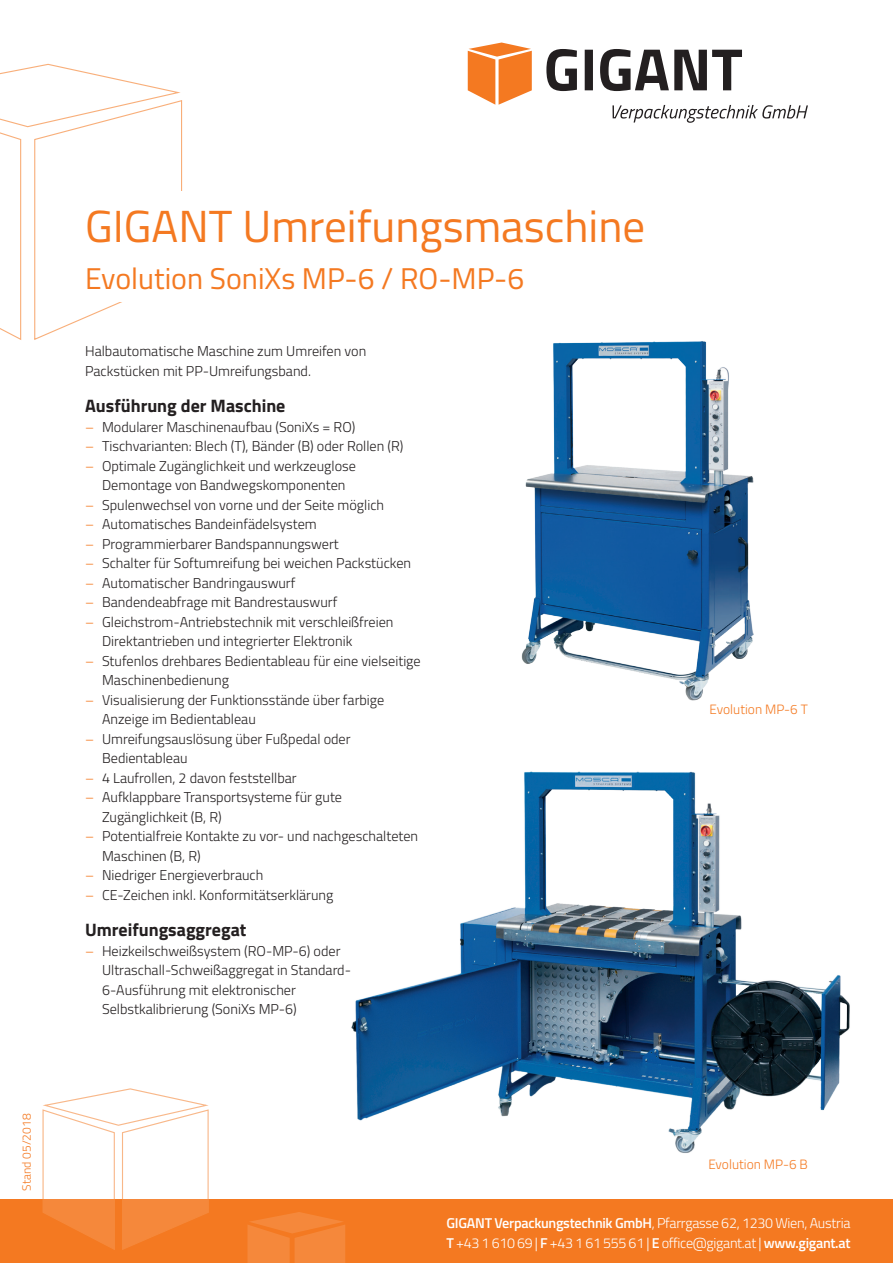
<style>
.page{position:relative;width:893px;height:1263px;background:#fff}
.page>*{position:absolute;margin:0;border:0;box-sizing:border-box;transform-origin:0 0}
.t1{font:45px "Titillium Web";color:#f47921}
.t2{font:30px "Titillium Web";color:#f47921}
.t3{font:700 18px "Titillium Web";color:#231f20}
.t4{font:300 14.25px/19.5px "Titillium Web";color:#231f20}
.t5{font:300 14.25px/19.5px "Titillium Web";letter-spacing:-.02em;color:#fff}
.t6{font:300 13.5px "Titillium Web";color:#f47921}
.t7{font:300 12px "Titillium Web";color:#f47921}
.s1{color:#f47921}
.s2{font-weight:600}
</style>
<div class="page">
<div style="left:0;top:1199px;width:893px;height:64px;background:#f47921"></div>
<svg style="left:0;top:63px;width:183px;height:277px"></svg>
<svg style="left:247px;top:1212px;width:98px;height:51px"></svg>
<svg style="left:42px;top:1088px;width:167px;height:162px"></svg>
<img style="left:522px;top:341px;width:232px;height:360px">
<div style="left:85px;top:191px;width:723px;height:64px;background:#fff"></div>
<div style="left:85px;top:255px;width:723px;height:47px;background:#fff"></div>
<img style="left:351px;top:771px;width:499px;height:382px">
<svg style="left:546px;top:49px;width:196px;height:42px"></svg>
<svg style="left:468px;top:43px;width:64px;height:62px"></svg>
<svg style="left:612px;top:105px;width:196px;height:18px"></svg>
<p class="t7" style="left:18px;top:1191px;width:78px;rotate:-90deg">Stand 05/2018</p>
<h1 class="t1" style="left:85px;top:194px;width:562px">GIGANT Umreifungsmaschine</h1>
<h2 class="t2" style="left:85px;top:257px;width:441px">Evolution SoniXs MP-6 / RO-MP-6</h2>
<p class="t4" style="left:85px;top:341px;width:283px">Halbautomatische Maschine zum Umreifen von<br>Packstücken mit PP-Umreifungsband.</p>
<p class="t3" style="left:85px;top:392px;width:202px">Ausführung der Maschine</p>
<p class="t4" style="left:85px;top:416px;width:272px"><span class="s1">–</span> Modularer Maschinenaufbau (SoniXs = RO)</p>
<p class="t4" style="left:85px;top:436px;width:320px"><span class="s1">–</span> Tischvarianten: Blech (T), Bänder (B) oder Rollen (R)</p>
<p class="t4" style="left:85px;top:455px;width:272px;text-align:center"><span class="s1">–</span> Optimale Zugänglichkeit und werkzeuglose<br>Demontage von Bandwegskomponenten</p>
<p class="t4" style="left:85px;top:494px;width:301px"><span class="s1">–</span> Spulenwechsel von vorne und der Seite möglich</p>
<p class="t4" style="left:85px;top:514px;width:233px"><span class="s1">–</span> Automatisches Bandeinfädelsystem</p>
<p class="t4" style="left:85px;top:533px;width:255px"><span class="s1">–</span> Programmierbarer Bandspannungswert</p>
<p class="t4" style="left:85px;top:553px;width:328px"><span class="s1">–</span> Schalter für Softumreifung bei weichen Packstücken</p>
<p class="t4" style="left:85px;top:572px;width:212px"><span class="s1">–</span> Automatischer Bandringauswurf</p>
<p class="t4" style="left:85px;top:592px;width:254px"><span class="s1">–</span> Bandendeabfrage mit Bandrestauswurf</p>
<p class="t4" style="left:102px;top:611px;width:293px;text-indent:-17px"><span class="s1">–</span> Gleichstrom-Antriebstechnik mit verschleißfreien<br>Direktantrieben und integrierter Elektronik</p>
<p class="t4" style="left:102px;top:650px;width:320px;text-indent:-17px"><span class="s1">–</span> Stufenlos drehbares Bedientableau für eine vielseitige<br>Maschinenbedienung</p>
<p class="t4" style="left:102px;top:689px;width:284px;text-indent:-17px"><span class="s1">–</span> Visualisierung der Funktionsstände über farbige<br>Anzeige im Bedientableau</p>
<p class="t4" style="left:102px;top:728px;width:250px;text-indent:-17px"><span class="s1">–</span> Umreifungsauslösung über Fußpedal oder<br>Bedientableau</p>
<p class="t4" style="left:85px;top:767px;width:213px"><span class="s1">–</span> 4 Laufrollen, 2 davon feststellbar</p>
<p class="t4" style="left:102px;top:787px;width:242px;text-indent:-17px"><span class="s1">–</span> Aufklappbare Transportsysteme für gute<br>Zugänglichkeit (B, R)</p>
<p class="t4" style="left:102px;top:826px;width:318px;text-indent:-17px"><span class="s1">–</span> Potentialfreie Kontakte zu vor- und nachgeschalteten<br>Maschinen (B, R)</p>
<p class="t4" style="left:85px;top:865px;width:180px"><span class="s1">–</span> Niedriger Energieverbrauch</p>
<p class="t4" style="left:85px;top:884px;width:250px"><span class="s1">–</span> CE-Zeichen inkl. Konformitätserklärung</p>
<p class="t3" style="left:85px;top:916px;width:163px">Umreifungsaggregat</p>
<p class="t4" style="left:102px;top:940px;width:251px;text-indent:-17px"><span class="s1">–</span> Heizkeilschweißsystem (RO-MP-6) oder Ultraschall-Schweißaggregat in Standard-6-Ausführung mit elektronischer Selbstkalibrierung (SoniXs MP-6)</p>
<p class="t6" style="left:710px;top:700px;width:100px">Evolution MP-6 T</p>
<p class="t6" style="left:708px;top:1154px;width:101px">Evolution MP-6 B</p>
<p class="t5" style="left:446px;top:1213px;width:405px"><span class="s2">GIGANT Verpackungstechnik GmbH</span>, Pfarrgasse 62, 1230 Wien, Austria<br><span class="s2">T</span> +43 1 610 69 | <span class="s2">F</span> +43 1 61 555 61 | <span class="s2">E</span> office@gigant.at | <span class="s2">www.gigant.at</span></p>
</div>
